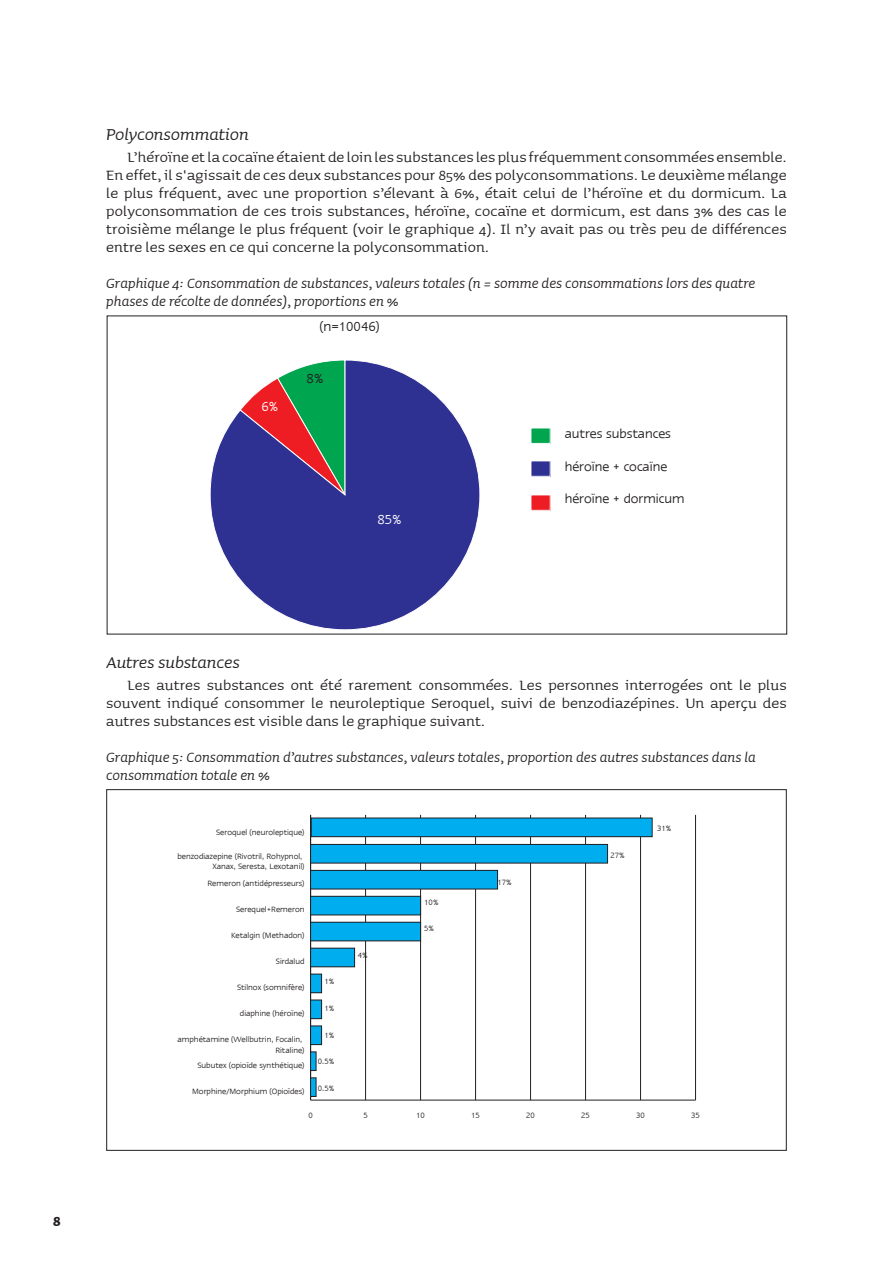
<style>
.page{position:relative;width:893px;height:1263px;background:#fff}
.page>*{position:absolute;margin:0;border:0;box-sizing:border-box;transform-origin:0 0}
.t1{font:italic 21px "Sauna";letter-spacing:-.005em;color:#231f20}
.t2{font:18px/18px "Sauna";letter-spacing:.005em;color:#231f20;text-align:justify}
.t3{font:italic 18px/18px "Sauna";color:#231f20;scale:.95 1}
.t4{font:700 15.75px "Sauna";color:#231f20}
.t5{font:15px "Linotype Ergo";color:#231f20}
.t6{font:15px "Linotype Ergo";color:#fff}
.t7{font:14.4px "Linotype Ergo";color:#231f20}
.t8{font:8.85px/10.6px "Linotype Ergo";color:#231f20;text-align:right}
</style>
<div class="page">
<div style="left:531px;top:428px;width:19px;height:15px;background:#00a54f"></div>
<div style="left:531px;top:428px;width:19px;height:16px;border:1px solid #fff"></div>
<div style="left:531px;top:461px;width:19px;height:15px;background:#2e3092"></div>
<div style="left:531px;top:495px;width:19px;height:15px;background:#ee1d23"></div>
<div style="left:531px;top:494px;width:20px;height:17px;border:1px solid #fff"></div>
<svg style="left:210px;top:360px;width:270px;height:270px"></svg>
<hr style="left:311px;top:1100px;width:384px;height:1px;background:#231f20">
<hr style="left:365px;top:815px;width:1px;height:285px;background:#231f20">
<hr style="left:420px;top:815px;width:1px;height:285px;background:#231f20">
<hr style="left:475px;top:815px;width:1px;height:285px;background:#231f20">
<hr style="left:530px;top:815px;width:1px;height:285px;background:#231f20">
<hr style="left:585px;top:815px;width:1px;height:285px;background:#231f20">
<hr style="left:640px;top:815px;width:1px;height:285px;background:#231f20">
<hr style="left:695px;top:815px;width:1px;height:285px;background:#231f20">
<hr style="left:310px;top:815px;width:1px;height:285px;background:#231f20">
<div style="left:311px;top:818px;width:341px;height:19px;background:#00aeef"></div>
<div style="left:311px;top:818px;width:341px;height:19px;border:1px solid #231f20"></div>
<div style="left:311px;top:844px;width:297px;height:19px;background:#00aeef"></div>
<div style="left:310px;top:844px;width:298px;height:19px;border:1px solid #231f20"></div>
<div style="left:311px;top:870px;width:187px;height:19px;background:#00aeef"></div>
<div style="left:310px;top:870px;width:188px;height:19px;border:1px solid #231f20"></div>
<div style="left:311px;top:896px;width:110px;height:19px;background:#00aeef"></div>
<div style="left:310px;top:896px;width:111px;height:19px;border:1px solid #231f20"></div>
<div style="left:311px;top:922px;width:110px;height:19px;background:#00aeef"></div>
<div style="left:310px;top:922px;width:111px;height:19px;border:1px solid #231f20"></div>
<div style="left:311px;top:948px;width:44px;height:19px;background:#00aeef"></div>
<div style="left:310px;top:948px;width:45px;height:19px;border:1px solid #231f20"></div>
<div style="left:311px;top:974px;width:11px;height:19px;background:#00aeef"></div>
<div style="left:310px;top:974px;width:12px;height:19px;border:1px solid #231f20"></div>
<div style="left:311px;top:1000px;width:11px;height:19px;background:#00aeef"></div>
<div style="left:310px;top:1000px;width:12px;height:19px;border:1px solid #231f20"></div>
<div style="left:311px;top:1026px;width:11px;height:18px;background:#00aeef"></div>
<div style="left:310px;top:1026px;width:12px;height:19px;border:1px solid #231f20"></div>
<div style="left:311px;top:1052px;width:5px;height:18px;background:#00aeef"></div>
<div style="left:310px;top:1052px;width:6px;height:19px;border:1px solid #231f20"></div>
<div style="left:311px;top:1078px;width:5px;height:18px;background:#00aeef"></div>
<div style="left:310px;top:1077px;width:6px;height:20px;border:1px solid #231f20"></div>
<p class="t1" style="left:106px;top:121px;width:144px">Polyconsommation</p>
<p class="t2" style="left:106px;top:147px;width:682px;text-indent:21px">L’héroïne et la cocaïne étaient de loin les substances les plus fréquemment consommées ensemble.<br>En effet, il s'agissait de ces deux substances pour 85% des polyconsommations. Le deuxième mélange le plus fréquent, avec une proportion s’élevant à 6%, était celui de l’héroïne et du dormicum. La polyconsommation de ces trois substances, héroïne, cocaïne et dormicum, est dans 3% des cas le troisième mélange le plus fréquent (voir le graphique 4). Il n’y avait pas ou très peu de différences entre les sexes en ce qui concerne la polyconsommation.</p>
<p class="t3" style="left:106px;top:273px;width:685px">Graphique 4: Consommation de substances, valeurs totales (n = somme des consommations lors des quatre phases de récolte de données), proportions en %</p>
<p class="t5" style="left:319px;top:318px;width:62px">(n=10046)</p>
<p class="t6" style="left:262px;top:398px;width:18px">6%</p>
<p class="t5" style="left:307px;top:370px;width:18px">8%</p>
<p class="t6" style="left:377px;top:511px;width:26px">85%</p>
<p class="t7" style="left:565px;top:426px;width:108px">autres substances</p>
<p class="t7" style="left:565px;top:458px;width:104px">héroïne + cocaïne</p>
<p class="t7" style="left:565px;top:491px;width:121px">héroïne + dormicum</p>
<p class="t4" style="left:53px;top:1211px;width:9px">8</p>
<p class="t1" style="left:106px;top:649px;width:135px">Autres substances</p>
<p class="t2" style="left:106px;top:675px;width:682px;text-indent:21px">Les autres substances ont été rarement consommées. Les personnes interrogées ont le plus souvent indiqué consommer le neuroleptique Seroquel, suivi de benzodiazépines. Un aperçu des autres substances est visible dans le graphique suivant.</p>
<p class="t3" style="left:106px;top:747px;width:685px">Graphique 5: Consommation d’autres substances, valeurs totales, proportion des autres substances dans la consommation totale en %</p>
<p class="t8" style="left:216px;top:826px;width:90px">Seroquel (neuroleptique)</p>
<p class="t8" style="left:177px;top:850px;width:129px">benzodiazepine (Rivotril, Rohypnol,<br>Xanax, Seresta, Lexotanil)</p>
<p class="t8" style="left:207px;top:878px;width:99px">Remeron (antidépresseurs)</p>
<p class="t8" style="left:236px;top:904px;width:70px">Serequel+Remeron</p>
<p class="t8" style="left:231px;top:930px;width:75px">Ketalgin (Methadon)</p>
<p class="t8" style="left:276px;top:956px;width:30px">Sirdalud</p>
<p class="t8" style="left:237px;top:982px;width:69px">Stilnox (somnifère)</p>
<p class="t8" style="left:240px;top:1008px;width:66px">diaphine (héroïne)</p>
<p class="t8" style="left:177px;top:1034px;width:129px">amphétamine (Wellbutrin, Focalin,<br>Ritaline)</p>
<p class="t8" style="left:197px;top:1060px;width:109px">Subutex (opioïde synthétique)</p>
<p class="t8" style="left:192px;top:1086px;width:114px">Morphine/Morphium (Opioïdes)</p>
<p class="t8" style="left:324px;top:976px;width:11px">1%</p>
<p class="t8" style="left:324px;top:1003px;width:11px">1%</p>
<p class="t8" style="left:324px;top:1029px;width:11px">1%</p>
<p class="t8" style="left:318px;top:1056px;width:18px">0.5%</p>
<p class="t8" style="left:318px;top:1082px;width:18px">0.5%</p>
<p class="t8" style="left:358px;top:949px;width:11px">4%</p>
<p class="t8" style="left:424px;top:896px;width:16px">10%</p>
<p class="t8" style="left:424px;top:923px;width:11px">5%</p>
<p class="t8" style="left:497px;top:876px;width:16px">17%</p>
<p class="t8" style="left:610px;top:850px;width:16px">27%</p>
<p class="t8" style="left:657px;top:823px;width:16px">31%</p>
<p class="t8" style="left:308px;top:1110px;width:6px">0</p>
<p class="t8" style="left:363px;top:1110px;width:6px">5</p>
<p class="t8" style="left:416px;top:1110px;width:10px">10</p>
<p class="t8" style="left:471px;top:1110px;width:10px">15</p>
<p class="t8" style="left:526px;top:1110px;width:10px">20</p>
<p class="t8" style="left:581px;top:1110px;width:10px">25</p>
<p class="t8" style="left:636px;top:1110px;width:10px">30</p>
<p class="t8" style="left:691px;top:1110px;width:10px">35</p>
</div>
